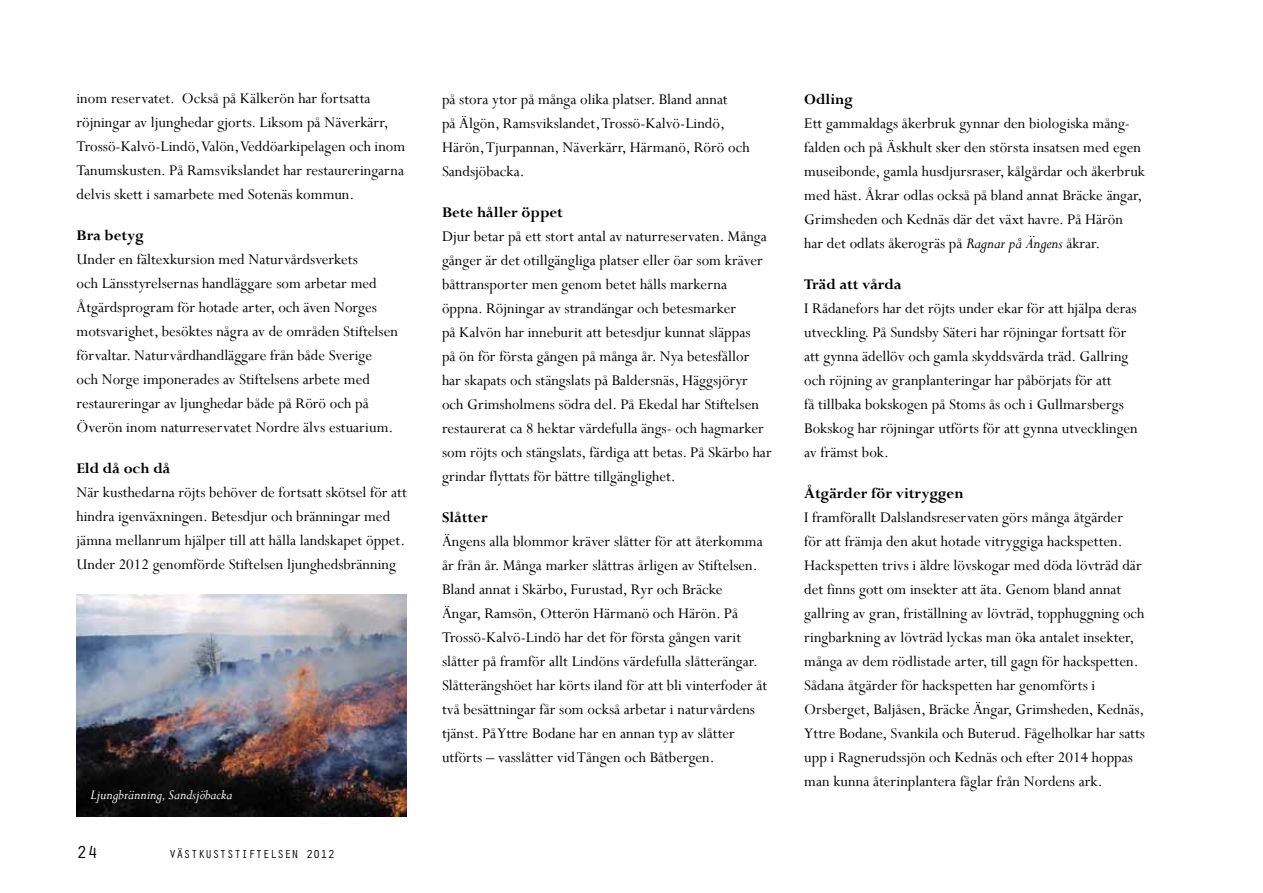
<style>
.page{position:relative;width:1263px;height:893px;background:#fff}
.page>*{position:absolute;margin:0;border:0;box-sizing:border-box;transform-origin:0 0}
.t1{font:18px "Orator Std";color:#000}
.t2{font:16.5px/24px "Perpetua";color:#000}
.t3{font:700 16.5px "Perpetua";color:#000}
.t4{font:italic 15px "Perpetua";color:#fff}
.t5{font:12px "Orator Std";color:#000}
.s1{font-style:italic}
</style>
<div class="page">
<img style="left:77px;top:594px;width:330px;height:222px">
<p class="t2" style="left:77px;top:86px;width:330px">inom reservatet. Också på Kälkerön har fortsatta röjningar av ljunghedar gjorts. Liksom på Näverkärr, Trossö-Kalvö-Lindö, Valön, Veddöarkipelagen och inom Tanumskusten. På Ramsvikslandet har restaureringarna delvis skett i samarbete med Sotenäs kommun.</p>
<p class="t3" style="left:77px;top:225px;width:69px">Bra betyg</p>
<p class="t2" style="left:77px;top:247px;width:323px">Under en fältexkursion med Naturvårdsverkets<br>och Länsstyrelsernas handläggare som arbetar med Åtgärdsprogram för hotade arter, och även Norges motsvarighet, besöktes några av de områden Stiftelsen förvaltar. Naturvårdhandläggare från både Sverige<br>och Norge imponerades av Stiftelsens arbete med restaureringar av ljunghedar både på Rörö och på Överön inom naturreservatet Nordre älvs estuarium.</p>
<p class="t3" style="left:77px;top:458px;width:95px">Eld då och då</p>
<p class="t2" style="left:77px;top:480px;width:332px">När kusthedarna röjts behöver de fortsatt skötsel för att hindra igenväxningen. Betesdjur och bränningar med jämna mellanrum hjälper till att hålla landskapet öppet.<br>Under 2012 genomförde Stiftelsen ljunghedsbränning</p>
<p class="t4" style="left:91px;top:785px;width:143px">Ljungbränning, Sandsjöbacka</p>
<p class="t1" style="left:77px;top:839px;width:23px">24</p>
<p class="t5" style="left:169px;top:846px;width:167px">VÄSTKUSTSTIFTELSEN 2012</p>
<p class="t2" style="left:442px;top:87px;width:309px">på stora ytor på många olika platser. Bland annat<br>på Älgön, Ramsvikslandet, Trossö-Kalvö-Lindö, Härön, Tjurpannan, Näverkärr, Härmanö, Rörö och Sandsjöbacka.</p>
<p class="t3" style="left:442px;top:202px;width:122px">Bete håller öppet</p>
<p class="t2" style="left:442px;top:224px;width:331px">Djur betar på ett stort antal av naturreservaten. Många gånger är det otillgängliga platser eller öar som kräver båttransporter men genom betet hålls markerna öppna. Röjningar av strandängar och betesmarker<br>på Kalvön har inneburit att betesdjur kunnat släppas<br>på ön för första gången på många år. Nya betesfållor har skapats och stängslats på Baldersnäs, Häggsjöryr och Grimsholmens södra del. På Ekedal har Stiftelsen restaurerat ca 8 hektar värdefulla ängs- och hagmarker som röjts och stängslats, färdiga att betas. På Skärbo har grindar flyttats för bättre tillgänglighet.</p>
<p class="t3" style="left:442px;top:507px;width:47px">Slåtter</p>
<p class="t2" style="left:442px;top:529px;width:327px">Ängens alla blommor kräver slåtter för att återkomma år från år. Många marker slåttras årligen av Stiftelsen.<br>Bland annat i Skärbo, Furustad, Ryr och Bräcke<br>Ängar, Ramsön, Otterön Härmanö och Härön. På Trossö-Kalvö-Lindö har det för första gången varit slåtter på framför allt Lindöns värdefulla slåtterängar.<br>Slåtterängshöet har körts iland för att bli vinterfoder åt två besättningar får som också arbetar i naturvårdens tjänst. På Yttre Bodane har en annan typ av slåtter utförts – vasslåtter vid Tången och Båtbergen.</p>
<p class="t3" style="left:804px;top:89px;width:50px">Odling</p>
<p class="t2" style="left:804px;top:111px;width:342px">Ett gammaldags åkerbruk gynnar den biologiska mång&shy;falden och på Äskhult sker den största insatsen med egen museibonde, gamla husdjursraser, kålgårdar och åkerbruk med häst. Åkrar odlas också på bland annat Bräcke ängar, Grimsheden och Kednäs där det växt havre. På Härön har det odlats åkerogräs på <span class="s1">Ragnar på Ängens</span> åkrar.</p>
<p class="t3" style="left:804px;top:274px;width:99px">Träd att vårda</p>
<p class="t2" style="left:804px;top:296px;width:335px">I Rådanefors har det röjts under ekar för att hjälpa deras utveckling. På Sundsby Säteri har röjningar fortsatt för att gynna ädellöv och gamla skyddsvärda träd. Gallring och röjning av granplanteringar har påbörjats för att<br>få tillbaka bokskogen på Stoms ås och i Gullmarsbergs Bokskog har röjningar utförts för att gynna utvecklingen av främst bok.</p>
<p class="t3" style="left:804px;top:483px;width:161px">Åtgärder för vitryggen</p>
<p class="t2" style="left:804px;top:505px;width:342px">I framförallt Dalslandsreservaten görs många åtgärder<br>för att främja den akut hotade vitryggiga hackspetten.<br>Hackspetten trivs i äldre lövskogar med döda lövträd där det finns gott om insekter att äta. Genom bland annat gallring av gran, friställning av lövträd, topphuggning och ringbarkning av lövträd lyckas man öka antalet insekter, många av dem rödlistade arter, till gagn för hackspetten.<br>Sådana åtgärder för hackspetten har genomförts i Orsberget, Baljåsen, Bräcke Ängar, Grimsheden, Kednäs, Yttre Bodane, Svankila och Buterud. Fågelholkar har satts upp i Ragnerudssjön och Kednäs och efter 2014 hoppas man kunna återinplantera fåglar från Nordens ark.</p>
</div>
